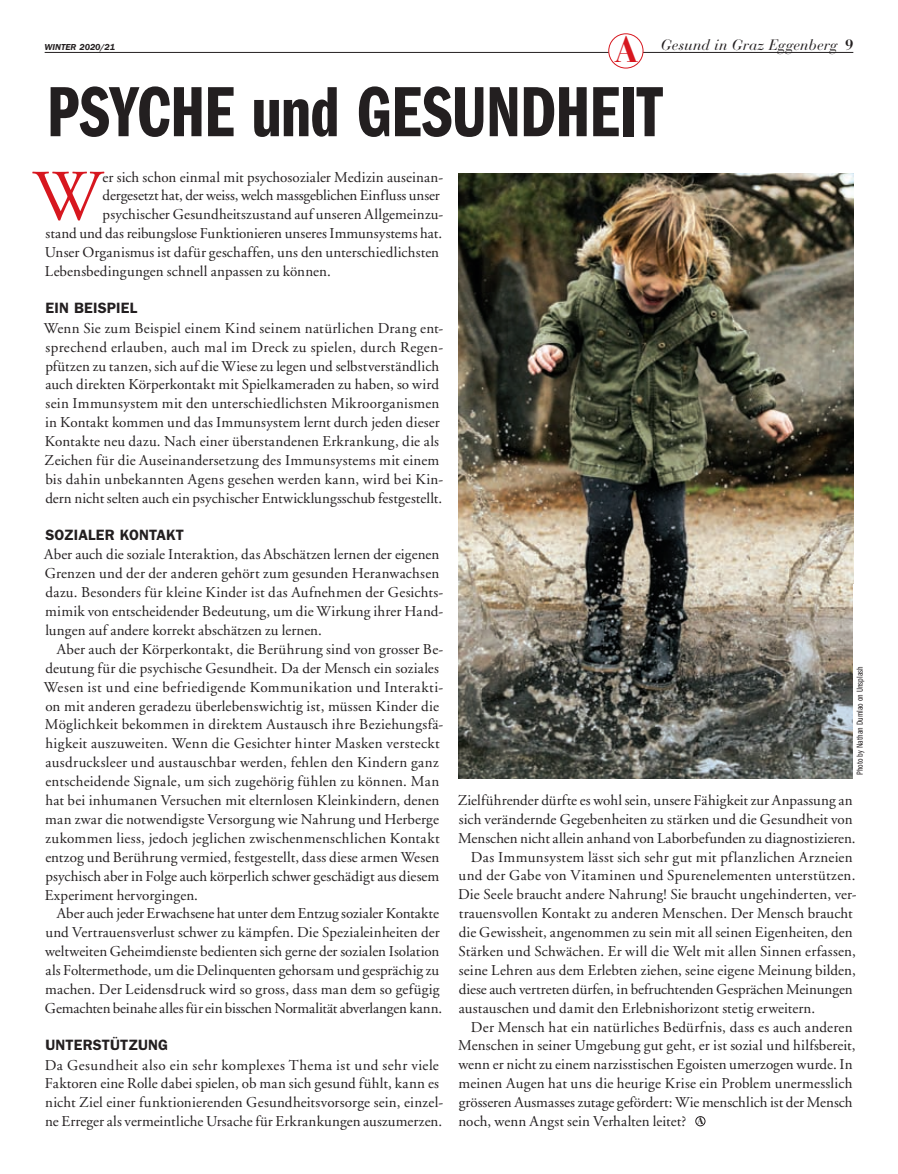
<style>
.page{position:relative;width:898px;height:1174px;background:#fff}
.page>*{position:absolute;margin:0;border:0;box-sizing:border-box;transform-origin:0 0}
.t1{font:73.5px "ITC Franklin Gothic Std Dm Cp";letter-spacing:-.01em;color:#231f20}
.t2{font:72px "Adobe Garamond LT";color:#d7171f}
.t3{font:36.3px "Bauer Bodoni Bold Os F";color:#d7171f}
.t4{font:15px/18.9px "Adobe Garamond LT";letter-spacing:.01em;color:#231f20}
.t5{font:15px "Adobe Garamond LT";letter-spacing:-.01em;color:#231f20}
.t6{font:600 15px "ITC Franklin Gothic Std";letter-spacing:.01em;color:#231f20}
.t7{font:15px "Bauer Bodoni Italic Os F";letter-spacing:.01em;color:#231f20}
.t8{font:9px "ITC Franklin Gothic Std Bk Cp";color:#231f20}
.t9{font:italic 600 9px "ITC Franklin Gothic Std";color:#231f20}
.s1{font-family:"Bauer Bodoni LT";font-weight:700}
.s2{font-family:"Bauer Bodoni Bold Os F";font-size:9.75px}
</style>
<div class="page">
<hr style="left:45px;top:52px;width:807px;height:1px;background:#231f20">
<div style="left:608px;top:34px;width:34px;height:34px;background:#fff;border-radius:50%"></div>
<div style="left:608px;top:33px;width:35px;height:35px;border:1px solid #d7171f;border-radius:50%"></div>
<div style="left:695px;top:1116px;width:9px;height:9px;border:1px solid #231f20;border-radius:50%"></div>
<img style="left:458px;top:173px;width:394px;height:606px">
<p class="t9" style="left:45px;top:42px;width:72px">WINTER 2020/21</p>
<h3 class="t3" style="left:614px;top:28px;width:26px">A</h3>
<p class="t7" style="left:660px;top:36px;width:194px">Gesund in Graz Eggenberg <span class="s1">9</span></p>
<h1 class="t1" style="left:47px;top:71px;width:617px">PSYCHE und GESUNDHEIT</h1>
<h2 class="t2" style="left:33px;top:154px;width:71px">W</h2>
<p class="t4" style="left:103px;top:167px;width:342px">er sich schon einmal mit psychosozialer Medizin auseinan-</p>
<p class="t4" style="left:103px;top:186px;width:338px">dergesetzt hat, der weiss, welch massgeblichen Einfluss unser</p>
<p class="t4" style="left:103px;top:205px;width:342px">psychischer Gesundheitszustand auf unseren Allgemeinzu-</p>
<p class="t4" style="left:46px;top:224px;width:398px">stand und das reibungslose Funktionieren unseres Immunsystems hat.</p>
<p class="t4" style="left:45px;top:243px;width:396px">Unser Organismus ist dafür geschaffen, uns den unterschiedlichsten</p>
<p class="t4" style="left:45px;top:262px;width:287px">Lebensbedingungen schnell anpassen zu können.</p>
<p class="t6" style="left:45px;top:299px;width:93px">EIN BEISPIEL</p>
<p class="t4" style="left:44px;top:318px;width:401px">Wenn Sie zum Beispiel einem Kind seinem natürlichen Drang ent&shy;sprechend erlauben, auch mal im Dreck zu spielen, durch Regen&shy;pfützen zu tanzen, sich auf die Wiese zu legen und selbstverständlich auch direkten Körperkontakt mit Spielkameraden zu haben, so wird sein Immunsystem mit den unterschiedlichsten Mikroorganismen in Kontakt kommen und das Immunsystem lernt durch jeden dieser Kontakte neu dazu. Nach einer überstandenen Erkrankung, die als Zeichen für die Auseinandersetzung des Immunsystems mit einem bis dahin unbekannten Agens gesehen werden kann, wird bei Kin&shy;dern nicht selten auch ein psychischer Entwicklungsschub festgestellt.</p>
<p class="t6" style="left:45px;top:526px;width:140px">SOZIALER KONTAKT</p>
<p class="t4" style="left:44px;top:545px;width:400px">Aber auch die soziale Interaktion, das Abschätzen lernen der eigenen Grenzen und der der anderen gehört zum gesunden Heranwachsen dazu. Besonders für kleine Kinder ist das Aufnehmen der Gesichts&shy;mimik von entscheidender Bedeutung, um die Wirkung ihrer Hand&shy;lungen auf andere korrekt abschätzen zu lernen.</p>
<p class="t4" style="left:44px;top:639px;width:401px;text-indent:13px">Aber auch der Körperkontakt, die Berührung sind von grosser Be&shy;deutung für die psychische Gesundheit. Da der Mensch ein soziales Wesen ist und eine befriedigende Kommunikation und Interakti&shy;on mit anderen geradezu überlebenswichtig ist, müssen Kinder die Möglichkeit bekommen in direktem Austausch ihre Beziehungsfä&shy;higkeit auszuweiten. Wenn die Gesichter hinter Masken versteckt ausdrucksleer und austauschbar werden, fehlen den Kindern ganz entscheidende Signale, um sich zugehörig fühlen zu können. Man hat bei inhumanen Versuchen mit elternlosen Kleinkindern, denen man zwar die notwendigste Versorgung wie Nahrung und Herberge zukommen liess, jedoch jeglichen zwischenmenschlichen Kontakt entzog und Berührung vermied, festgestellt, dass diese armen Wesen psychisch aber in Folge auch körperlich schwer geschädigt aus diesem Experiment hervorgingen.</p>
<p class="t4" style="left:45px;top:904px;width:398px;text-align:center">Aber auch jeder Erwachsene hat unter dem Entzug sozialer Kontakte und Vertrauensverlust schwer zu kämpfen. Die Spezialeinheiten der weltweiten Geheimdienste bedienten sich gerne der sozialen Isolation als Foltermethode, um die Delinquenten gehorsam und gesprächig zu machen. Der Leidensdruck wird so gross, dass man dem so gefügig Gemachten beinahe alles für ein bisschen Normalität abverlangen kann.</p>
<p class="t6" style="left:45px;top:1035px;width:124px">UNTERSTÜTZUNG</p>
<p class="t4" style="left:45px;top:1055px;width:400px">Da Gesundheit also ein sehr komplexes Thema ist und sehr viele Faktoren eine Rolle dabei spielen, ob man sich gesund fühlt, kann es nicht Ziel einer funktionierenden Gesundheitsvorsorge sein, einzel&shy;ne Erreger als vermeintliche Ursache für Erkrankungen auszumerzen.</p>
<p class="t8" style="left:854px;top:775px;width:110px;rotate:-90deg">Photo by Nathan Dumlao on Unsplash</p>
<p class="t4" style="left:457px;top:790px;width:396px">Zielführender dürfte es wohl sein, unsere Fähigkeit zur Anpassung an</p>
<p class="t4" style="left:459px;top:809px;width:395px">sich verändernde Gegebenheiten zu stärken und die Gesundheit von</p>
<p class="t4" style="left:458px;top:828px;width:399px">Menschen nicht allein anhand von Laborbefunden zu diagnostizieren.</p>
<p class="t4" style="left:470px;top:847px;width:383px">Das Immunsystem lässt sich sehr gut mit pflanzlichen Arzneien</p>
<p class="t4" style="left:458px;top:866px;width:398px">und der Gabe von Vitaminen und Spurenelementen unterstützen.</p>
<p class="t4" style="left:458px;top:885px;width:400px">Die Seele braucht andere Nahrung! Sie braucht ungehinderten, ver-</p>
<p class="t4" style="left:458px;top:904px;width:395px">trauensvollen Kontakt zu anderen Menschen. Der Mensch braucht</p>
<p class="t4" style="left:458px;top:922px;width:395px">die Gewissheit, angenommen zu sein mit all seinen Eigenheiten, den</p>
<p class="t4" style="left:458px;top:941px;width:399px">Stärken und Schwächen. Er will die Welt mit allen Sinnen erfassen,</p>
<p class="t4" style="left:459px;top:960px;width:398px">seine Lehren aus dem Erlebten ziehen, seine eigene Meinung bilden,</p>
<p class="t5" style="left:458px;top:980px;width:395px">diese auch vertreten dürfen, in befruchtenden Gesprächen Meinungen</p>
<p class="t4" style="left:458px;top:998px;width:358px">austauschen und damit den Erlebnishorizont stetig erweitern.</p>
<p class="t4" style="left:470px;top:1017px;width:383px">Der Mensch hat ein natürliches Bedürfnis, dass es auch anderen</p>
<p class="t4" style="left:458px;top:1036px;width:399px">Menschen in seiner Umgebung gut geht, er ist sozial und hilfsbereit,</p>
<p class="t4" style="left:458px;top:1055px;width:395px">wenn er nicht zu einem narzisstischen Egoisten umerzogen wurde. In</p>
<p class="t4" style="left:458px;top:1074px;width:395px">meinen Augen hat uns die heurige Krise ein Problem unermesslich</p>
<p class="t4" style="left:458px;top:1092px;width:395px">grösseren Ausmasses zutage gefördert: Wie menschlich ist der Mensch</p>
<p class="t4" style="left:458px;top:1111px;width:247px">noch, wenn Angst sein Verhalten leitet? <span class="s2">A</span></p>
</div>
